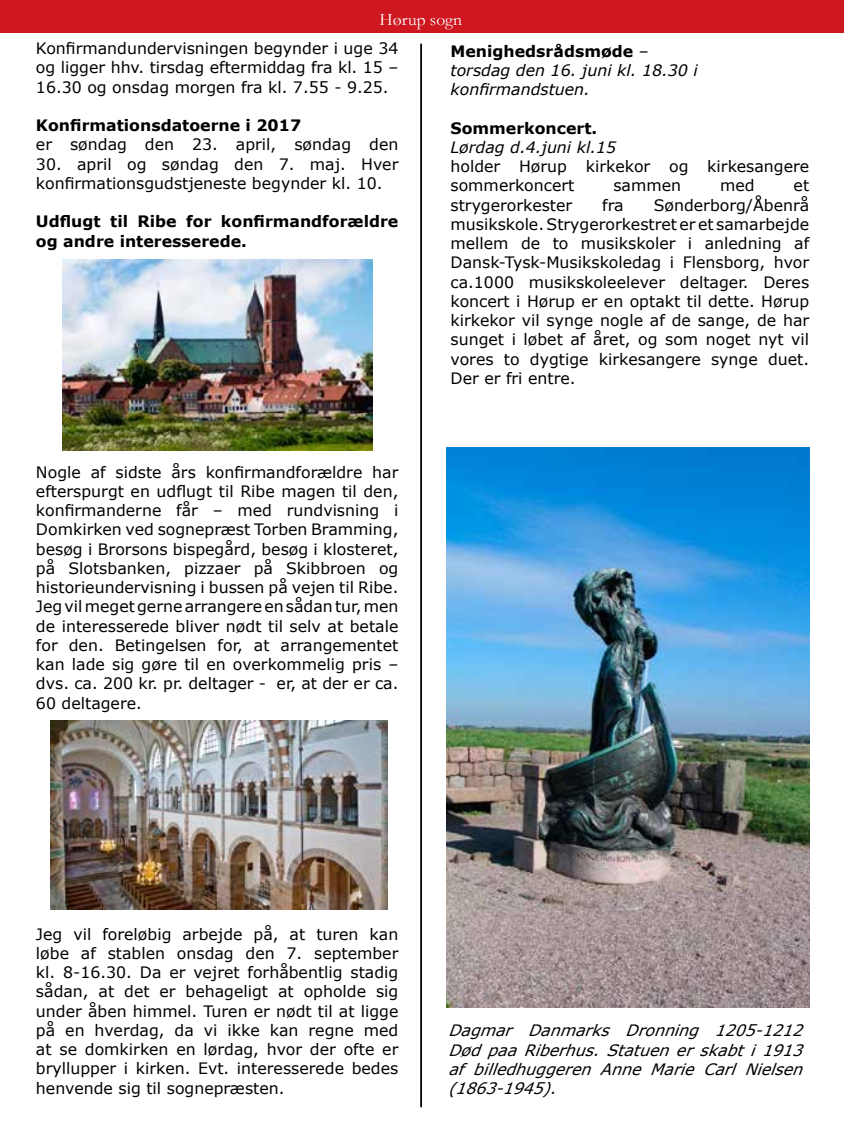
<style>
.page{position:relative;width:844px;height:1141px;background:#fff}
.page>*{position:absolute;margin:0;border:0;box-sizing:border-box;transform-origin:0 0}
.t1{font:17.5px "Garamond";color:#fff}
.t2{font:15.75px/19.2px "Verdana";color:#000;text-align:justify}
.t3{font:italic 15.75px/19.2px "Verdana";color:#000;text-align:justify}
.t4{font:700 15.75px/19.2px "Verdana";color:#000}
.t5{font:italic 15.75px/19.2px "Verdana";color:#000}
.s1{font-weight:700;font-style:normal}
.s2{font-style:normal}
</style>
<div class="page">
<div style="left:0;top:0;width:843px;height:33px;background:#ce171e"></div>
<hr style="left:420px;top:44px;width:2px;height:1063px;background:#000">
<img style="left:62px;top:259px;width:310px;height:191px">
<img style="left:51px;top:721px;width:336px;height:189px">
<img style="left:446px;top:448px;width:363px;height:560px">
<p class="t1" style="left:379px;top:8px;width:84px">Hørup sogn</p>
<p class="t2" style="left:36px;top:39px;width:364px">Konfirmandundervisningen begynder i uge 34 og ligger hhv. tirsdag eftermiddag fra kl. 15 – 16.30 og onsdag morgen fra kl. 7.55 - 9.25.</p>
<p class="t4" style="left:36px;top:116px;width:267px">Konfirmationsdatoerne i 2017</p>
<p class="t2" style="left:36px;top:135px;width:364px">er søndag den 23. april, søndag den</p>
<p class="t2" style="left:36px;top:154px;width:364px">30. april og søndag den 7. maj. Hver konfirmationsgudstjeneste begynder kl. 10.</p>
<p class="t4" style="left:36px;top:212px;width:364px">Udflugt til Ribe for konfirmandforældre og andre interesserede.</p>
<p class="t5" style="left:450px;top:41px;width:249px"><span class="s1">Menighedsrådsmøde</span> <span class="s2">– </span>torsdag den 16. juni kl. 18.30 i konfirmandstuen.</p>
<p class="t4" style="left:450px;top:118px;width:148px">Sommerkoncert.</p>
<p class="t5" style="left:450px;top:137px;width:167px">Lørdag d.4.juni kl.15</p>
<p class="t2" style="left:450px;top:157px;width:360px">holder Hørup kirkekor og kirkesangere sommerkoncert</p>
<p class="t2" style="left:613px;top:176px;width:69px">sammen</p>
<p class="t2" style="left:720px;top:176px;width:36px">med</p>
<p class="t2" style="left:793px;top:176px;width:17px">et</p>
<p class="t2" style="left:450px;top:195px;width:360px;text-indent:203px">Sønderborg/Åbenrå musikskole. Strygerorkestret er et samarbejde mellem de to musikskoler i anledning af Dansk-Tysk-Musikskoledag i Flensborg, hvor ca.1000 musikskoleelever deltager. Deres koncert i Hørup er en optakt til dette. Hørup kirkekor vil synge nogle af de sange, de har sunget i løbet af året, og som noget nyt vil vores to dygtige kirkesangere synge duet.<br>Der er fri entre.</p>
<p class="t2" style="left:450px;top:195px;width:123px">strygerorkester</p>
<p class="t2" style="left:602px;top:195px;width:23px">fra</p>
<p class="t2" style="left:36px;top:462px;width:364px">Nogle af sidste års konfirmandforældre har efterspurgt en udflugt til Ribe magen til den, konfirmanderne får – med rundvisning i Domkirken ved sognepræst Torben Bramming, besøg i Brorsons bispegård, besøg i klosteret, på Slotsbanken, pizzaer på Skibbroen og historieundervisning i bussen på vejen til Ribe.<br>Jeg vil meget gerne arrangere en sådan tur, men de interesserede bliver nødt til selv at betale for den. Betingelsen for, at arrangementet kan lade sig gøre til en overkommelig pris – dvs. ca. 200 kr. pr. deltager - er, at der er ca.<br>60 deltagere.</p>
<p class="t2" style="left:36px;top:924px;width:364px">Jeg vil foreløbig arbejde på, at turen kan løbe af stablen onsdag den 7. september kl. 8-16.30. Da er vejret forhåbentlig stadig sådan, at det er behageligt at opholde sig under åben himmel. Turen er nødt til at ligge på en hverdag, da vi ikke kan regne med at se domkirken en lørdag, hvor der ofte er bryllupper i kirken. Evt. interesserede bedes henvende sig til sognepræsten.</p>
<p class="t3" style="left:448px;top:1021px;width:363px">Dagmar Danmarks Dronning 1205-1212<br>DødpaaRiberhus.Statuenerskabti1913 af billedhuggeren Anne Marie Carl Nielsen (1863-1945).</p>
</div>
